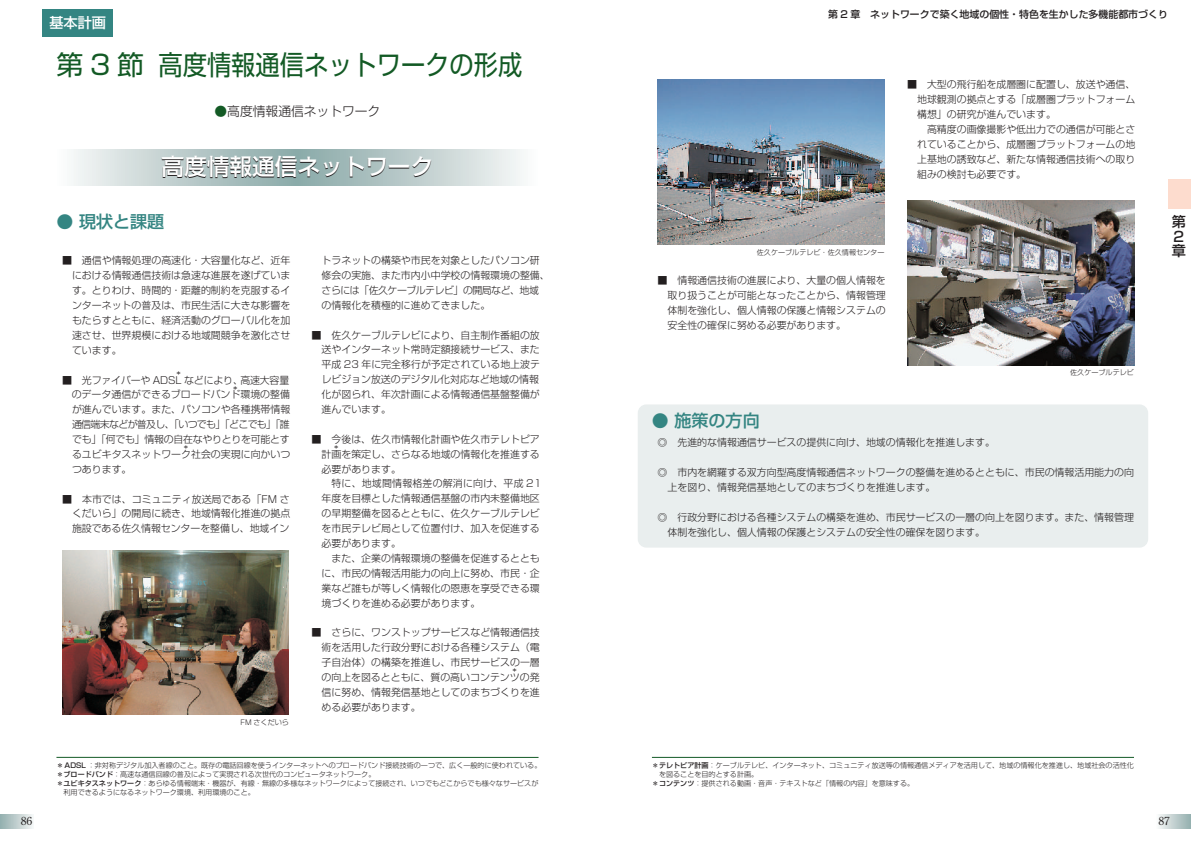
<style>
.page{position:relative;width:1191px;height:842px;background:#fff}
.page>*{position:absolute;margin:0;border:0;box-sizing:border-box;transform-origin:0 0}
.t1{font:26.9px "Shin Go";color:#135a25}
.t2{font:500 22.7px "Shin Go";color:#231f20}
.t3{font:500 17px "Shin Go";color:#348582}
.t4{font:500 14.2px "Shin Go";color:#fff}
.t5{font:500 14.2px/14.2px "Shin Go";color:#231f20}
.t6{font:300 12.8px "Shin Go";color:#231f20}
.t7{font:700 11.3px "Futo Min A101";color:#231f20}
.t8{font:300 9.9px/14.9px "Shin Go";color:#231f20}
.t9{font:500 9.9px "Shin Go";color:#231f20}
.t10{font:300 9.9px "Shin Go Pro";color:#231f20}
.t11{font:300 7.1px "Shin Go";color:#231f20}
.s1{color:#135a25}
.s2{font-weight:500}
</style>
<div class="page">
<svg style="left:0;top:814px;width:33px;height:14px"></svg>
<div style="left:42px;top:9px;width:71px;height:27px;background:#348582"></div>
<img style="left:62px;top:550px;width:227px;height:165px">
<div style="left:198px;top:149px;width:199px;height:37px;background:#b5c7c7"></div>
<div style="left:208px;top:149px;width:179px;height:37px;background:#b1c4c4"></div>
<div style="left:217px;top:149px;width:160px;height:37px;background:#adc1c0"></div>
<div style="left:225px;top:149px;width:145px;height:37px;background:#a9bfbe"></div>
<div style="left:235px;top:149px;width:125px;height:37px;background:#a5bcbb"></div>
<div style="left:243px;top:149px;width:109px;height:37px;background:#a1b9b9"></div>
<div style="left:251px;top:149px;width:93px;height:37px;background:#9db7b6"></div>
<div style="left:262px;top:149px;width:70px;height:37px;background:#99b4b3"></div>
<div style="left:272px;top:149px;width:51px;height:37px;background:#95b1b0"></div>
<div style="left:280px;top:149px;width:35px;height:37px;background:#91afae"></div>
<div style="left:290px;top:149px;width:15px;height:37px;background:#8dadab"></div>
<hr style="left:56px;top:757px;width:482px;height:1px;background:#135a25">
<svg style="left:1159px;top:814px;width:32px;height:14px"></svg>
<div style="left:1168px;top:179px;width:23px;height:30px;background:#fddcce"></div>
<img style="left:657px;top:80px;width:227px;height:164px">
<img style="left:907px;top:201px;width:227px;height:164px">
<div style="left:638px;top:404px;width:510px;height:144px;background:#e9eeee;border-radius:9px"></div>
<hr style="left:652px;top:757px;width:482px;height:1px;background:#135a25">
<p class="t7" style="left:21px;top:813px;width:13px">86</p>
<h3 class="t4" style="left:49px;top:13px;width:58px">基本計画</h3>
<h1 class="t1" style="left:56px;top:47px;width:467px">第 3 節高度情報通信ネットワークの形成</h1>
<p class="t6" style="left:214px;top:103px;width:167px"><span class="s1">●</span>高度情報通信ネットワーク</p>
<h2 class="t2" style="left:161px;top:153px;width:274px">高度情報通信ネットワーク</h2>
<h3 class="t3" style="left:56px;top:210px;width:109px">● 現状と課題</h3>
<p class="t8" style="left:72px;top:253px;width:230px;text-indent:-10px">■　通信や情報処理の高速化・大容量化など、近年における情報通信技術は急速な進展を遂げています。とりわけ、時間的・距離的制約を克服するイ　ンターネットの普及は、市民生活に大きな影響をもたらすとともに、経済活動のグローバル化を加速させ、世界規模における地域間競争を激化させています。</p>
<p class="t8" style="left:62px;top:372px;width:229px;text-align:right">■　光ファイバーや ADSL* などにより、高速大容量のデータ通信ができるブロードバンド環境の整備</p>
<p class="t10" style="left:233px;top:386px;width:6px">*</p>
<p class="t8" style="left:72px;top:402px;width:220px;text-align:justify">が進んでいます。また、パソコンや各種携帯情報通信端末などが普及し、「いつでも」「どこでも」「誰でも」「何でも」情報の自在なやりとりを可能とするユビキタスネットワーク社会の実現に向かいつ</p>
<p class="t8" style="left:184px;top:441px;width:6px">*</p>
<p class="t8" style="left:72px;top:461px;width:61px">つあります。</p>
<p class="t8" style="left:72px;top:491px;width:220px;text-align:justify;text-indent:-10px">■　本市では、コミュニティ放送局である「FM さくだいら」の開局に続き、地域情報化推進の拠点施設である佐久情報センターを整備し、地域イン</p>
<p class="t11" style="left:241px;top:718px;width:50px">FM さくだいら</p>
<p class="t8" style="left:321px;top:253px;width:230px">トラネットの構築や市民を対象としたパソコン研修会の実施、また市内小中学校の情報環境の整備、さらには「佐久ケーブルテレビ」の開局など、地域の情報化を積極的に進めてきました。</p>
<p class="t8" style="left:321px;top:327px;width:220px;text-align:justify;text-indent:-10px">■　佐久ケーブルテレビにより、自主制作番組の放送やインターネット常時定額接続サービス、また平成 23 年に完全移行が予定されている地上波テレビジョン放送のデジタル化対応など地域の情報化が図られ、年次計画による情報通信基盤整備が進んでいます。</p>
<p class="t8" style="left:312px;top:431px;width:230px;text-align:right">■　今後は、佐久市情報化計画や佐久市テレトピア計画を策定し、さらなる地域の情報化を推進する</p>
<p class="t8" style="left:321px;top:439px;width:81px;line-height:19.8px;text-indent:13px">*<br>必要があります。</p>
<p class="t8" style="left:321px;top:476px;width:221px;text-indent:10px">特に、地域間情報格差の解消に向け、平成 21年度を目標とした情報通信基盤の市内未整備地区の早期整備を図るとともに、佐久ケーブルテレビを市民テレビ局として位置付け、加入を促進する必要があります。</p>
<p class="t8" style="left:321px;top:550px;width:220px;text-align:justify;text-indent:10px">また、企業の情報環境の整備を促進するとともに、市民の情報活用能力の向上に努め、市民・企業など誰もが等しく情報化の恩恵を享受できる環境づくりを進める必要があります。</p>
<p class="t8" style="left:321px;top:625px;width:220px;text-align:justify;text-indent:-10px">■　さらに、ワンストップサービスなど情報通信技術を活用した行政分野における各種システム（電子自治体）の構築を推進し、市民サービスの一層の向上を図るとともに、質の高いコンテンツの発</p>
<p class="t8" style="left:321px;top:662px;width:220px;line-height:19.8px;text-indent:191px">*<br>信に努め、情報発信基地としてのまちづくりを進</p>
<p class="t8" style="left:321px;top:699px;width:101px">める必要があります。</p>
<p class="t11" style="left:56px;top:761px;width:486px"><span class="s2">＊ ADSL</span> ：非対称デジタル加入者線のこと。既存の電話回線を使うインターネットへのブロードバンド接続技術の一つで、広く一般的に使われている。</p>
<p class="t11" style="left:56px;top:770px;width:320px"><span class="s2">＊ブロードバンド</span>：高速な通信回線の普及によって実現される次世代のコンピュータネットワーク。</p>
<p class="t11" style="left:56px;top:779px;width:483px"><span class="s2">＊ユビキタスネットワーク</span>：あらゆる情報端末・機器が、有線・無線の多様なネットワークによって接続され、いつでもどこからでも様々なサービスが</p>
<p class="t11" style="left:64px;top:788px;width:193px">利用できるようになるネットワーク環境、利用環境のこと。</p>
<p class="t9" style="left:828px;top:8px;width:341px">第 2 章 ネットワークで築く地域の個性・特色を生かした多機能都市づくり</p>
<p class="t8" style="left:917px;top:77px;width:220px;text-align:justify;text-indent:-10px">■　大型の飛行船を成層圏に配置し、放送や通信、地球観測の拠点とする「成層圏プラットフォーム構想」の研究が進んでいます。</p>
<p class="t8" style="left:917px;top:121px;width:230px;text-indent:10px">高精度の画像撮影や低出力での通信が可能とされていることから、成層圏プラットフォームの地　上基地の誘致など、新たな情報通信技術への取り組みの検討も必要です。</p>
<h3 class="t5" style="left:1171px;top:214px;width:16px">第<br>2</h3>
<p class="t11" style="left:757px;top:248px;width:129px">佐久ケーブルテレビ・佐久情報センター</p>
<h3 class="t5" style="left:1171px;top:243px;width:16px">章</h3>
<p class="t8" style="left:667px;top:272px;width:220px;text-align:justify;text-indent:-10px">■　情報通信技術の進展により、大量の個人情報を取り扱うことが可能となったことから、情報管理体制を強化し、個人情報の保護と情報システムの安全性の確保に努める必要があります。</p>
<h3 class="t3" style="left:652px;top:409px;width:109px">● 施策の方向</h3>
<p class="t11" style="left:1070px;top:367px;width:65px">佐久ケーブルテレビ</p>
<p class="t8" style="left:657px;top:435px;width:339px">◎　先進的な情報通信サービスの提供に向け、地域の情報化を推進します。</p>
<p class="t8" style="left:667px;top:464px;width:468px;text-indent:-10px">◎　市内を網羅する双方向型高度情報通信ネットワークの整備を進めるとともに、市民の情報活用能力の向上を図り、情報発信基地としてのまちづくりを推進します。</p>
<p class="t8" style="left:667px;top:509px;width:468px;text-indent:-10px">◎　行政分野における各種システムの構築を進め、市民サービスの一層の向上を図ります。また、情報管理体制を強化し、個人情報の保護とシステムの安全性の確保を図ります。</p>
<p class="t11" style="left:652px;top:761px;width:483px"><span class="s2">＊テレトピア計画</span>：ケーブルテレビ、インターネット、コミュニティ放送等の情報通信メディアを活用して、地域の情報化を推進し、地域社会の活性化</p>
<p class="t11" style="left:659px;top:770px;width:101px">を図ることを目的とする計画。</p>
<p class="t11" style="left:652px;top:779px;width:264px"><span class="s2">＊コンテンツ</span>：提供される動画・音声・テキストなど「情報の内容」を意味する。</p>
<p class="t7" style="left:1158px;top:813px;width:19px">87333</p>
</div>
